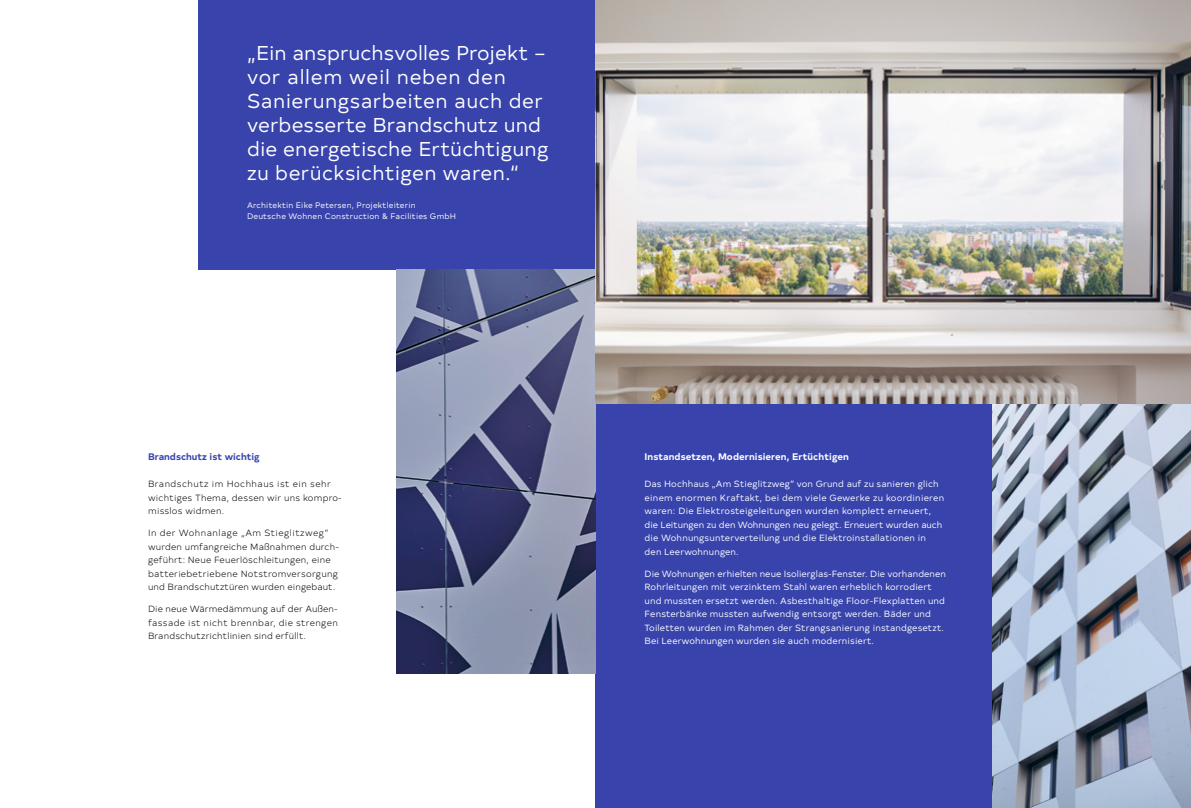
<style>
.page{position:relative;width:1191px;height:808px;background:#fff}
.page>*{position:absolute;margin:0;border:0;box-sizing:border-box;transform-origin:0 0}
.t1{font:20px/24px "Typold";letter-spacing:.01em;color:#fff}
.t2{font:700 9.5px "Typold";letter-spacing:.01em;color:#fff}
.t3{font:700 9.5px "Typold";color:#3844ac}
.t4{font:9px/13.5px "Typold";letter-spacing:.015em;color:#fff}
.t5{font:300 9px/13.5px "Typold";letter-spacing:.02em;color:#000}
.t6{font:8px/11px "Typold";letter-spacing:.025em;color:#fff}
</style>
<div class="page">
<div style="left:595px;top:404px;width:397px;height:404px;background:#3844ac"></div>
<div style="left:198px;top:0;width:397px;height:269px;background:#3844ac"></div>
<img style="left:397px;top:269px;width:198px;height:404px">
<img style="left:595px;top:0;width:596px;height:404px">
<img style="left:992px;top:404px;width:199px;height:404px">
<h1 class="t1" style="left:247px;top:40px;width:303px">„Ein anspruchsvolles Projekt – vor allem weil neben den<br>Sanierungsarbeiten auch der verbesserte Brandschutz und die energetische Ertüchtigung zu berücksichtigen waren.“</h1>
<p class="t6" style="left:247px;top:199px;width:210px">Architektin Eike Petersen, Projektleiterin<br>Deutsche Wohnen Construction &amp; Facilities GmbH</p>
<p class="t3" style="left:148px;top:449px;width:113px">Brandschutz ist wichtig</p>
<p class="t5" style="left:148px;top:477px;width:195px">Brandschutz im Hochhaus ist ein sehr wichtiges Thema, dessen wir uns kompro&shy;misslos widmen.</p>
<p class="t5" style="left:148px;top:526px;width:192px">In der Wohnanlage „Am Stieglitzweg“ wurden umfangreiche Maßnahmen durch&shy;geführt: Neue Feuerlöschleitungen, eine batteriebetriebene Notstromversorgung und Brandschutztüren wurden eingebaut.</p>
<p class="t5" style="left:148px;top:602px;width:191px;text-align:justify">Die neue Wärmedämmung auf der Außen&shy;fassade ist nicht brennbar, die strengen Brandschutzrichtlinien sind erfüllt.</p>
<p class="t2" style="left:644px;top:449px;width:206px">Instandsetzen, Modernisieren, Ertüchtigen</p>
<p class="t4" style="left:644px;top:477px;width:301px">Das Hochhaus „Am Stieglitzweg“ von Grund auf zu sanieren glich einem enormen Kraftakt, bei dem viele Gewerke zu koordinieren waren: Die Elektrosteigeleitungen wurden komplett erneuert, die Leitungen zu den Wohnungen neu gelegt. Erneuert wurden auch die Wohnungsunterverteilung und die Elektroinstallationen in den Leerwohnungen.</p>
<p class="t4" style="left:644px;top:566px;width:303px">Die Wohnungen erhielten neue Isolierglas-Fenster. Die vorhandenen Rohrleitungen mit verzinktem Stahl waren erheblich korrodiert und mussten ersetzt werden. Asbesthaltige Floor-Flexplatten und Fensterbänke mussten aufwendig entsorgt werden. Bäder und Toiletten wurden im Rahmen der Strangsanierung instandgesetzt.<br>Bei Leerwohnungen wurden sie auch modernisiert.</p>
</div>
